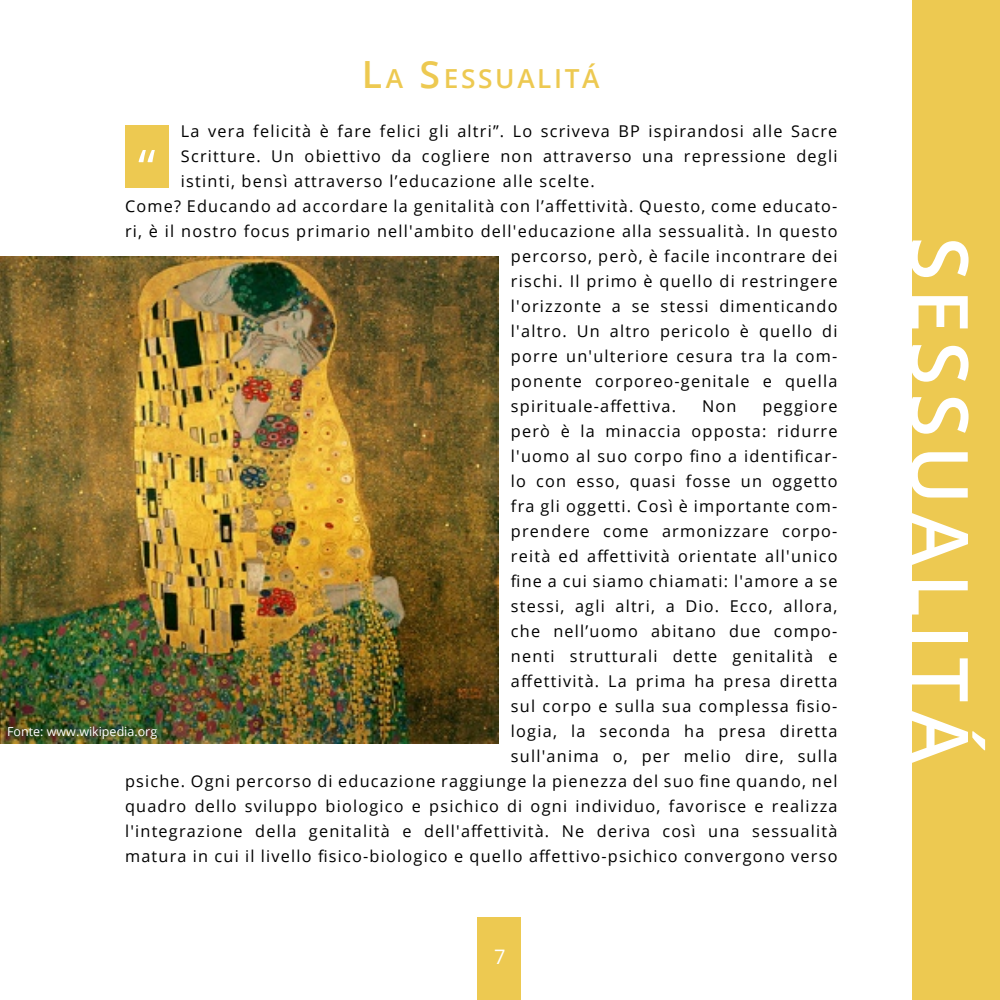
<style>
.page{position:relative;width:1000px;height:1000px;background:#fff}
.page>*{position:absolute;margin:0;border:0;box-sizing:border-box;transform-origin:0 0}
.t1{font:600 80px "Open Sans";letter-spacing:.1em;color:#fff}
.t2{font:600 26.25px "Open Sans";letter-spacing:.1em;color:#edc951}
.t3{font:20px "Open Sans";color:#fff}
.t4{font:16.25px/25px "Open Sans";letter-spacing:.075em;color:#000;text-align:right}
.t5{font:12.5px "Open Sans";color:#fff}
.s1{font-size:37.5px}
</style>
<div class="page">
<div style="left:912px;top:0;width:88px;height:1000px;background:#edc951"></div>
<div style="left:477px;top:917px;width:44px;height:83px;background:#edc951"></div>
<div style="left:125px;top:125px;width:43px;height:62px;background:#edc951"></div>
<svg style="left:139px;top:150px;width:16px;height:12px"></svg>
<img style="left:0;top:256px;width:498px;height:488px">
<h2 class="t2" style="left:362px;top:59px;width:239px"><span class="s1">L</span>A <span class="s1">S</span>ESSUALITÁ</h2>
<p class="t4" style="left:181px;top:119px;width:658px">La vera felicità è fare felici gli altri”. Lo scriveva BP ispirandosi alle Sacre</p>
<p class="t4" style="left:181px;top:144px;width:658px">Scritture. Un obiettivo da cogliere non attraverso una repressione degli</p>
<p class="t4" style="left:181px;top:169px;width:415px">istinti, bensì attraverso l’educazione alle scelte.</p>
<p class="t4" style="left:125px;top:194px;width:714px">Come? Educando ad accordare la genitalità con l’affettività. Questo, come educato-</p>
<p class="t4" style="left:125px;top:219px;width:714px">ri, è il nostro focus primario nell'ambito dell'educazione alla sessualità. In questo</p>
<p class="t4" style="left:511px;top:244px;width:328px">percorso, però, è facile incontrare dei</p>
<p class="t4" style="left:511px;top:268px;width:328px">rischi. Il primo è quello di restringere</p>
<p class="t4" style="left:511px;top:293px;width:328px">l'orizzonte a se stessi dimenticando</p>
<p class="t4" style="left:511px;top:318px;width:328px">l'altro. Un altro pericolo è quello di</p>
<p class="t4" style="left:511px;top:343px;width:328px">porre un'ulteriore cesura tra la com-</p>
<p class="t4" style="left:511px;top:368px;width:328px">ponente corporeo-genitale e quella</p>
<p class="t4" style="left:511px;top:393px;width:167px">spirituale-affettiva.</p>
<p class="t4" style="left:702px;top:393px;width:36px">Non</p>
<p class="t4" style="left:125px;top:393px;width:714px">peggiore<br>però è la minaccia opposta: ridurre<br>l'uomo al suo corpo fino a identificar-<br>lo con esso, quasi fosse un oggetto<br>fra gli oggetti. Così è importante com-<br>prendere come armonizzare corpo-<br>reità ed affettività orientate all'unico<br>fine a cui siamo chiamati: l'amore a se<br>stessi, agli altri, a Dio. Ecco, allora,<br>che nell’uomo abitano due compo-<br>nenti strutturali dette genitalità e<br>affettività. La prima ha presa diretta<br>sul corpo e sulla sua complessa fisio-<br>logia, la seconda ha presa diretta<br>sull'anima o, per melio dire, sulla<br>psiche. Ogni percorso di educazione raggiunge la pienezza del suo fine quando, nel quadro dello sviluppo biologico e psichico di ogni individuo, favorisce e realizza l'integrazione della genitalità e dell'affettività. Ne deriva così una sessualità matura in cui il livello fisico-biologico e quello affettivo-psichico convergono verso</p>
<p class="t5" style="left:7px;top:723px;width:152px">Fonte: www.wikipedia.org</p>
<p class="t3" style="left:494px;top:943px;width:13px">7</p>
<h1 class="t1" style="left:996px;top:237px;width:528px;rotate:90deg">SESSUALITÁ</h1>
</div>
